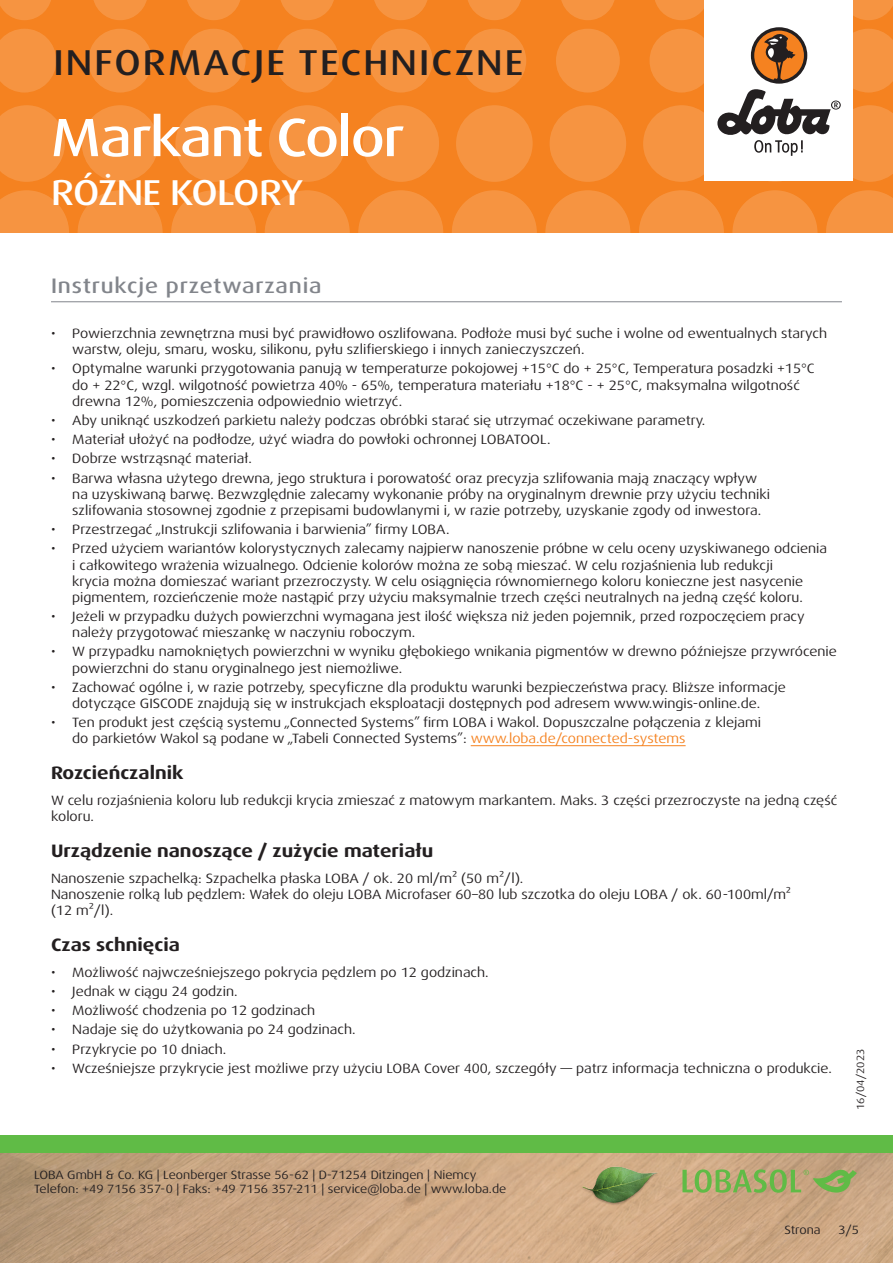
<style>
.page{position:relative;width:893px;height:1263px;background:#fff}
.page>*{position:absolute;margin:0;border:0;box-sizing:border-box;transform-origin:0 0}
.t1{font:500 expanded 54px "Dax Pro";letter-spacing:-.025em;color:#fff}
.t2{font:500 expanded 36px "Dax Pro";letter-spacing:.06em;color:#231f20}
.t3{font:500 expanded 36px "Dax Pro";letter-spacing:-.03em;color:#fff}
.Titel_grau{font:500 expanded 21px "Dax Pro";letter-spacing:.04em;color:#82858b}
.t4{font:700 expanded 18px "Dax Pro";color:#231f20}
.Text{font:expanded 13.5px/16.2px "Dax Pro";color:#231f20}
.t5{font:expanded 12px/14.4px "Dax Pro";color:#231f20}
.t6{font:expanded 10.5px "Dax Pro";color:#231f20}
.s1{color:#f58220}
</style>
<div class="page">
<div style="left:0;top:0;width:893px;height:233px;background:#f58220"></div>
<svg style="left:0;top:190px;width:69px;height:43px"></svg>
<svg style="left:78px;top:190px;width:85px;height:85px;fill:#f69441"></svg>
<svg style="left:171px;top:190px;width:85px;height:85px;fill:#f69441"></svg>
<svg style="left:265px;top:190px;width:85px;height:85px;fill:#f69441"></svg>
<svg style="left:358px;top:190px;width:85px;height:85px;fill:#f69441"></svg>
<svg style="left:545px;top:190px;width:85px;height:85px;fill:#f69441"></svg>
<svg style="left:452px;top:190px;width:85px;height:85px;fill:#f69441"></svg>
<svg style="left:732px;top:190px;width:85px;height:85px;fill:#f69441"></svg>
<svg style="left:639px;top:190px;width:85px;height:85px;fill:#f69441"></svg>
<svg style="left:826px;top:190px;width:67px;height:43px"></svg>
<svg style="left:0;top:105px;width:65px;height:77px"></svg>
<svg style="left:82px;top:105px;width:76px;height:77px"></svg>
<svg style="left:175px;top:105px;width:77px;height:77px"></svg>
<svg style="left:269px;top:105px;width:76px;height:77px"></svg>
<svg style="left:456px;top:105px;width:77px;height:77px"></svg>
<svg style="left:362px;top:105px;width:77px;height:77px"></svg>
<svg style="left:550px;top:105px;width:76px;height:77px"></svg>
<svg style="left:0;top:29px;width:56px;height:63px"></svg>
<svg style="left:182px;top:29px;width:64px;height:63px"></svg>
<svg style="left:88px;top:29px;width:64px;height:63px"></svg>
<svg style="left:275px;top:29px;width:64px;height:63px"></svg>
<svg style="left:462px;top:29px;width:64px;height:63px"></svg>
<svg style="left:369px;top:29px;width:64px;height:63px"></svg>
<svg style="left:556px;top:29px;width:64px;height:63px"></svg>
<svg style="left:0;top:0;width:51px;height:20px"></svg>
<svg style="left:187px;top:0;width:53px;height:20px"></svg>
<svg style="left:468px;top:0;width:53px;height:20px"></svg>
<svg style="left:655px;top:0;width:49px;height:20px"></svg>
<svg style="left:93px;top:0;width:54px;height:20px"></svg>
<svg style="left:374px;top:0;width:54px;height:20px"></svg>
<svg style="left:281px;top:0;width:53px;height:20px"></svg>
<svg style="left:561px;top:0;width:54px;height:20px"></svg>
<svg style="left:853px;top:0;width:40px;height:20px"></svg>
<img style="left:0;top:1152px;width:893px;height:111px">
<div style="left:0;top:1135px;width:893px;height:17px;background:#60bb46"></div>
<div style="left:704px;top:0;width:149px;height:181px;background:#fff"></div>
<svg style="left:643px;top:29px;width:250px;height:153px"></svg>
<img style="left:578px;top:1161px;width:82px;height:81px">
<svg style="left:682px;top:1169px;width:175px;height:24px;background:#9fac69"></svg>
<hr style="left:471px;top:745px;width:215px;height:1px;background:#f58220">
<hr style="left:51px;top:301px;width:791px;height:1px;background:#82858b">
<h2 class="t2" style="left:53px;top:40px;width:471px">INFORMACJE TECHNICZNE</h2>
<p class="t1" style="left:51px;top:103px;width:355px">Markant Color</p>
<h2 class="t3" style="left:51px;top:169px;width:253px">RÓŻNE KOLORY</h2>
<p class="Titel_grau" style="left:51px;top:272px;width:272px">Instrukcje przetwarzania</p>
<p class="Text" style="left:72px;top:325px;width:756px;text-indent:-21px">• Powierzchnia zewnętrzna musi być prawidłowo oszlifowana. Podłoże musi być suche i wolne od ewentualnych starych warstw, oleju, smaru, wosku, silikonu, pyłu szlifierskiego i innych zanieczyszczeń.</p>
<p class="Text" style="left:72px;top:361px;width:744px;text-indent:-21px">• Optymalne warunki przygotowania panują w temperaturze pokojowej +15°C do + 25°C, Temperatura posadzki +15°C do + 22°C, wzgl. wilgotność powietrza 40% - 65%, temperatura materiału +18°C - + 25°C, maksymalna wilgotność drewna 12%, pomieszczenia odpowiednio wietrzyć.</p>
<p class="Text" style="left:51px;top:412px;width:656px">• Aby uniknąć uszkodzeń parkietu należy podczas obróbki starać się utrzymać oczekiwane parametry.</p>
<p class="Text" style="left:51px;top:431px;width:501px">• Materiał ułożyć na podłodze, użyć wiadra do powłoki ochronnej LOBATOOL.</p>
<p class="Text" style="left:51px;top:451px;width:202px">• Dobrze wstrząsnąć materiał.</p>
<p class="Text" style="left:72px;top:470px;width:699px;text-indent:-21px">• Barwa własna użytego drewna, jego struktura i porowatość oraz precyzja szlifowania mają znaczący wpływ na uzyskiwaną barwę. Bezwzględnie zalecamy wykonanie próby na oryginalnym drewnie przy użyciu techniki szlifowania stosownej zgodnie z przepisami budowlanymi i, w razie potrzeby, uzyskanie zgody od inwestora.</p>
<p class="Text" style="left:51px;top:521px;width:400px">• Przestrzegać „Instrukcji szlifowania i barwienia” firmy LOBA.</p>
<p class="Text" style="left:72px;top:541px;width:756px;text-indent:-21px">• Przed użyciem wariantów kolorystycznych zalecamy najpierw nanoszenie próbne w celu oceny uzyskiwanego odcienia i całkowitego wrażenia wizualnego. Odcienie kolorów można ze sobą mieszać. W celu rozjaśnienia lub redukcji<br>krycia można domieszać wariant przezroczysty. W celu osiągnięcia równomiernego koloru konieczne jest nasycenie pigmentem, rozcieńczenie może nastąpić przy użyciu maksymalnie trzech części neutralnych na jedną część koloru.</p>
<p class="Text" style="left:72px;top:608px;width:734px;text-indent:-21px">• Jeżeli w przypadku dużych powierzchni wymagana jest ilość większa niż jeden pojemnik, przed rozpoczęciem pracy należy przygotować mieszankę w naczyniu roboczym.</p>
<p class="Text" style="left:72px;top:644px;width:766px;text-indent:-21px">• W przypadku namokniętych powierzchni w wyniku głębokiego wnikania pigmentów w drewno późniejsze przywrócenie powierzchni do stanu oryginalnego jest niemożliwe.</p>
<p class="Text" style="left:51px;top:679px;width:736px;text-align:center">• Zachować ogólne i, w razie potrzeby, specyficzne dla produktu warunki bezpieczeństwa pracy. Bliższe informacje dotyczące GISCODE znajdują się w instrukcjach eksploatacji dostępnych pod adresem www.wingis-online.de.</p>
<p class="Text" style="left:72px;top:714px;width:690px;text-indent:-21px">• Ten produkt jest częścią systemu „Connected Systems” firm LOBA i Wakol. Dopuszczalne połączenia z klejami do parkietów Wakol są podane w „Tabeli Connected Systems”: <span class="s1">www.loba.de/connected-systems</span></p>
<p class="t4" style="left:51px;top:761px;width:134px">Rozcieńczalnik</p>
<p class="Text" style="left:51px;top:792px;width:788px">W celu rozjaśnienia koloru lub redukcji krycia zmieszać z matowym markantem. Maks. 3 części przezroczyste na jedną część koloru.</p>
<p class="t4" style="left:51px;top:839px;width:384px">Urządzenie nanoszące / zużycie materiału</p>
<p class="Text" style="left:51px;top:870px;width:742px">Nanoszenie szpachelką: Szpachelka płaska LOBA / ok. 20 ml/m² (50 m²/l).<br>Nanoszenie rolką lub pędzlem: Wałek do oleju LOBA Microfaser 60–80 lub szczotka do oleju LOBA / ok. 60-100ml/m² (12 m²/l).</p>
<p class="t4" style="left:51px;top:933px;width:130px">Czas schnięcia</p>
<p class="Text" style="left:51px;top:964px;width:439px">• Możliwość najwcześniejszego pokrycia pędzlem po 12 godzinach.</p>
<p class="Text" style="left:51px;top:983px;width:188px">• Jednak w ciągu 24 godzin.</p>
<p class="Text" style="left:51px;top:1003px;width:266px">• Możliwość chodzenia po 12 godzinach</p>
<p class="Text" style="left:51px;top:1022px;width:306px">• Nadaje się do użytkowania po 24 godzinach.</p>
<p class="Text" style="left:51px;top:1041px;width:177px">• Przykrycie po 10 dniach.</p>
<p class="Text" style="left:51px;top:1060px;width:782px">• Wcześniejsze przykrycie jest możliwe przy użyciu LOBA Cover 400, szczegóły — patrz informacja techniczna o produkcie.</p>
<p class="t6" style="left:854px;top:1110px;width:63px;rotate:-90deg">16/04/2023</p>
<p class="t5" style="left:34px;top:1167px;width:474px">LOBA GmbH &amp; Co. KG | Leonberger Strasse 56-62 | D-71254 Ditzingen | Niemcy<br>Telefon: +49 7156 357-0 | Faks: +49 7156 357-211 | service@loba.de | www.loba.de</p>
<p class="t5" style="left:785px;top:1223px;width:38px">Strona</p>
<p class="t5" style="left:838px;top:1223px;width:22px">3/5</p>
</div>
